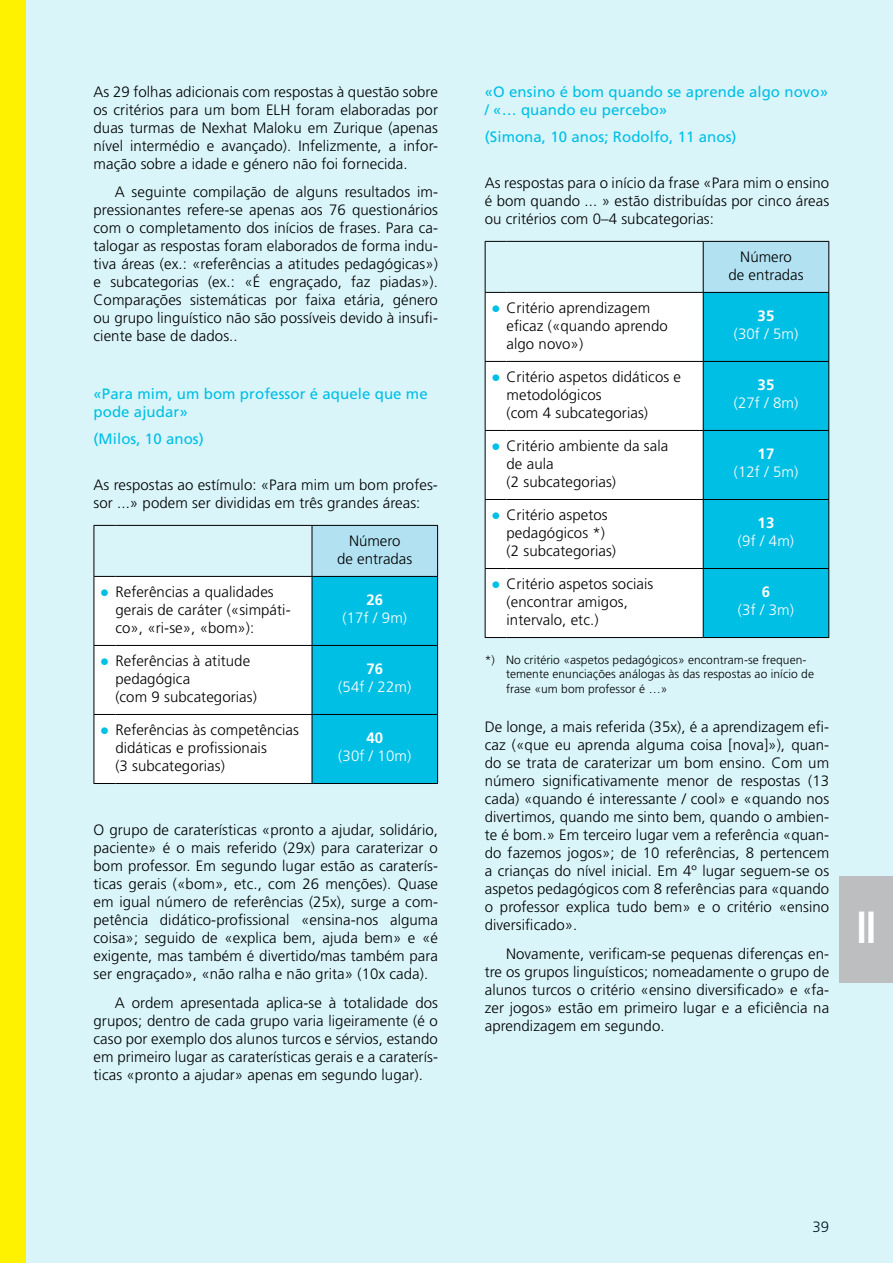
<style>
.page{position:relative;width:893px;height:1263px;background:#d9f5fa}
.page>*{position:absolute;margin:0;border:0;box-sizing:border-box;transform-origin:0 0}
.t1{font:700 condensed 45px "Frutiger";color:#fff;scale:.9 1}
.t2{font:300 15px/18px "Frutiger";letter-spacing:.005em;color:#000}
.t3{font:15px/18px "Frutiger";letter-spacing:.005em;color:#00bfe4}
.t4{font:300 15px "Frutiger";letter-spacing:.01em;color:#fff}
.t5{font:700 15px "Frutiger";letter-spacing:.005em;color:#fff}
.t6{font:300 12px/14.4px "Frutiger";letter-spacing:.005em;color:#000}
.s1{font-weight:900;font-size:18px;color:#00bfe4}
</style>
<div class="page">
<div style="left:312px;top:525px;width:126px;height:51px;background:#b2e2f2"></div>
<svg style="left:94px;top:525px;width:21px;height:1px"></svg>
<hr style="left:94px;top:526px;width:1px;height:50px;background:#000">
<hr style="left:115px;top:525px;width:197px;height:1px;background:#000">
<hr style="left:312px;top:525px;width:126px;height:1px;background:#000">
<hr style="left:312px;top:526px;width:1px;height:50px;background:#000">
<hr style="left:437px;top:526px;width:1px;height:50px;background:#000">
<svg style="left:94px;top:576px;width:344px;height:208px;background:#9ee2ef"></svg>
<hr style="left:115px;top:783px;width:197px;height:1px;background:#000">
<hr style="left:312px;top:783px;width:126px;height:1px;background:#000">
<div style="left:703px;top:241px;width:126px;height:51px;background:#b2e2f2"></div>
<svg style="left:485px;top:241px;width:22px;height:1px"></svg>
<hr style="left:485px;top:242px;width:1px;height:50px;background:#000">
<hr style="left:507px;top:241px;width:196px;height:1px;background:#000">
<hr style="left:703px;top:241px;width:126px;height:1px;background:#000">
<hr style="left:703px;top:242px;width:1px;height:50px;background:#000">
<hr style="left:828px;top:242px;width:1px;height:50px;background:#000">
<svg style="left:485px;top:292px;width:344px;height:346px;background:#9ee2ef"></svg>
<hr style="left:507px;top:637px;width:196px;height:1px;background:#000">
<hr style="left:703px;top:637px;width:126px;height:1px;background:#000">
<div style="left:840px;top:876px;width:53px;height:106px;background:#bcbec0"></div>
<div style="left:0;top:0;width:26px;height:1263px;background:#fff200"></div>
<p class="t2" style="left:94px;top:83px;width:346px;text-align:justify">As 29 folhas adicionais com respostas à questão sobre os critérios para um bom ELH foram elaboradas por duas turmas de Nexhat Maloku em Zurique (apenas nível intermédio e avançado). Infelizmente, a infor&shy;mação sobre a idade e género não foi fornecida.</p>
<p class="t2" style="left:94px;top:183px;width:346px;text-align:justify;text-indent:21px">A seguinte compilação de alguns resultados im&shy;pressionantes refere-se apenas aos 76 questionários com o completamento dos inícios de frases. Para ca&shy;talogar as respostas foram elaborados de forma indu&shy;tiva áreas (ex.: «referências a atitudes pedagógicas») e subcategorias (ex.: «É engraçado, faz piadas»).<br>Comparações sistemáticas por faixa etária, género ou grupo linguístico não são possíveis devido à insufi&shy;ciente base de dados..</p>
<p class="t3" style="left:94px;top:384px;width:336px">«Para mim, um bom professor é aquele que me pode ajudar»</p>
<p class="t3" style="left:94px;top:429px;width:112px">(Milos, 10 anos)</p>
<p class="t2" style="left:94px;top:476px;width:346px">As respostas ao estímulo: «Para mim um bom profes&shy;sor ...» podem ser divididas em três grandes áreas:</p>
<p class="t2" style="left:337px;top:531px;width:77px;text-align:center">Número<br>de entradas</p>
<p class="t2" style="left:115px;top:582px;width:177px;text-indent:-15px"><span class="s1">•</span> Referências a qualidades gerais de caráter («simpáti&shy;co», «ri-se», «bom»):</p>
<p class="t5" style="left:366px;top:591px;width:18px">26</p>
<p class="t4" style="left:342px;top:609px;width:66px">(17f / 9m)</p>
<p class="t2" style="left:115px;top:651px;width:143px;text-indent:-15px"><span class="s1">•</span> Referências à atitude pedagógica<br>(com 9 subcategorias)</p>
<p class="t5" style="left:366px;top:660px;width:18px">76</p>
<p class="t4" style="left:338px;top:678px;width:75px">(54f / 22m)</p>
<p class="t2" style="left:115px;top:720px;width:185px;text-indent:-15px"><span class="s1">•</span> Referências às competências didáticas e profissionais<br>(3 subcategorias)</p>
<p class="t5" style="left:366px;top:729px;width:18px">40</p>
<p class="t4" style="left:338px;top:747px;width:75px">(30f / 10m)</p>
<p class="t2" style="left:94px;top:821px;width:346px;text-align:justify">O grupo de caraterísticas «pronto a ajudar, solidário, paciente» é o mais referido (29x) para caraterizar o bom professor. Em segundo lugar estão as caraterís&shy;ticas gerais («bom», etc., com 26 menções). Quase em igual número de referências (25x), surge a com&shy;petência didático-profissional «ensina-nos alguma coisa»; seguido de «explica bem, ajuda bem» e «é exigente, mas também é divertido/mas também para ser engraçado», «não ralha e não grita» (10x cada).</p>
<p class="t2" style="left:94px;top:993px;width:346px;text-align:justify;text-indent:21px">A ordem apresentada aplica-se à totalidade dos grupos; dentro de cada grupo varia ligeiramente (é o caso por exemplo dos alunos turcos e sérvios, estando em primeiro lugar as caraterísticas gerais e a caraterís&shy;ticas «pronto a ajudar» apenas em segundo lugar).</p>
<p class="t3" style="left:485px;top:82px;width:345px">«O ensino é bom quando se aprende algo novo» / «… quando eu percebo»</p>
<p class="t3" style="left:485px;top:127px;width:253px">(Simona, 10 anos; Rodolfo, 11 anos)</p>
<p class="t2" style="left:485px;top:174px;width:346px;text-align:justify">As respostas para o início da frase «Para mim o ensino é bom quando ... » estão distribuídas por cinco áreas ou critérios com 0–4 subcategorias:</p>
<p class="t2" style="left:728px;top:247px;width:77px;text-align:center">Número<br>de entradas</p>
<p class="t2" style="left:507px;top:298px;width:163px;text-indent:-15px"><span class="s1">•</span> Critério aprendizagem eficaz («quando aprendo algo novo»)</p>
<p class="t5" style="left:758px;top:307px;width:18px">35</p>
<p class="t4" style="left:734px;top:325px;width:66px">(30f / 5m)</p>
<p class="t2" style="left:507px;top:367px;width:176px;text-indent:-15px"><span class="s1">•</span> Critério aspetos didáticos e metodológicos<br>(com 4 subcategorias)</p>
<p class="t5" style="left:758px;top:376px;width:18px">35</p>
<p class="t4" style="left:734px;top:394px;width:66px">(27f / 8m)</p>
<p class="t2" style="left:507px;top:436px;width:163px;text-indent:-15px"><span class="s1">•</span> Critério ambiente da sala de aula<br>(2 subcategorias)</p>
<p class="t5" style="left:758px;top:445px;width:18px">17</p>
<p class="t4" style="left:734px;top:463px;width:66px">(12f / 5m)</p>
<p class="t2" style="left:507px;top:505px;width:111px;text-indent:-15px"><span class="s1">•</span> Critério aspetos pedagógicos *) (2 subcategorias)</p>
<p class="t5" style="left:758px;top:514px;width:18px">13</p>
<p class="t4" style="left:738px;top:532px;width:58px">(9f / 4m)</p>
<p class="t2" style="left:507px;top:574px;width:148px;text-indent:-15px"><span class="s1">•</span> Critério aspetos sociais (encontrar amigos, intervalo, etc.)</p>
<p class="t5" style="left:762px;top:583px;width:10px">6</p>
<p class="t4" style="left:738px;top:601px;width:58px">(3f / 3m)</p>
<p class="t6" style="left:506px;top:653px;width:309px;text-indent:-21px">*) No critério «aspetos pedagógicos» encontram-se frequen&shy;temente enunciações análogas às das respostas ao início de frase «um bom professor é …»</p>
<p class="t2" style="left:485px;top:718px;width:346px;text-align:justify">De longe, a mais referida (35x), é a aprendizagem efi&shy;caz («que eu aprenda alguma coisa [nova]»), quan&shy;do se trata de caraterizar um bom ensino. Com um número significativamente menor de respostas (13 cada) «quando é interessante / cool» e «quando nos divertimos, quando me sinto bem, quando o ambien&shy;te é bom.» Em terceiro lugar vem a referência «quan&shy;do fazemos jogos»; de 10 referências, 8 pertencem a crianças do nível inicial. Em 4º lugar seguem-se os aspetos pedagógicos com 8 referências para «quando o professor explica tudo bem» e o critério «ensino diversificado».</p>
<p class="t2" style="left:485px;top:945px;width:346px;text-align:justify;text-indent:21px">Novamente, verificam-se pequenas diferenças en&shy;tre os grupos linguísticos; nomeadamente o grupo de alunos turcos o critério «ensino diversificado» e «fa&shy;zer jogos» estão em primeiro lugar e a eficiência na aprendizagem em segundo.</p>
<h1 class="t1" style="left:856px;top:900px;width:24px">II</h1>
<p class="t2" style="left:812px;top:1218px;width:18px">39</p>
</div>
